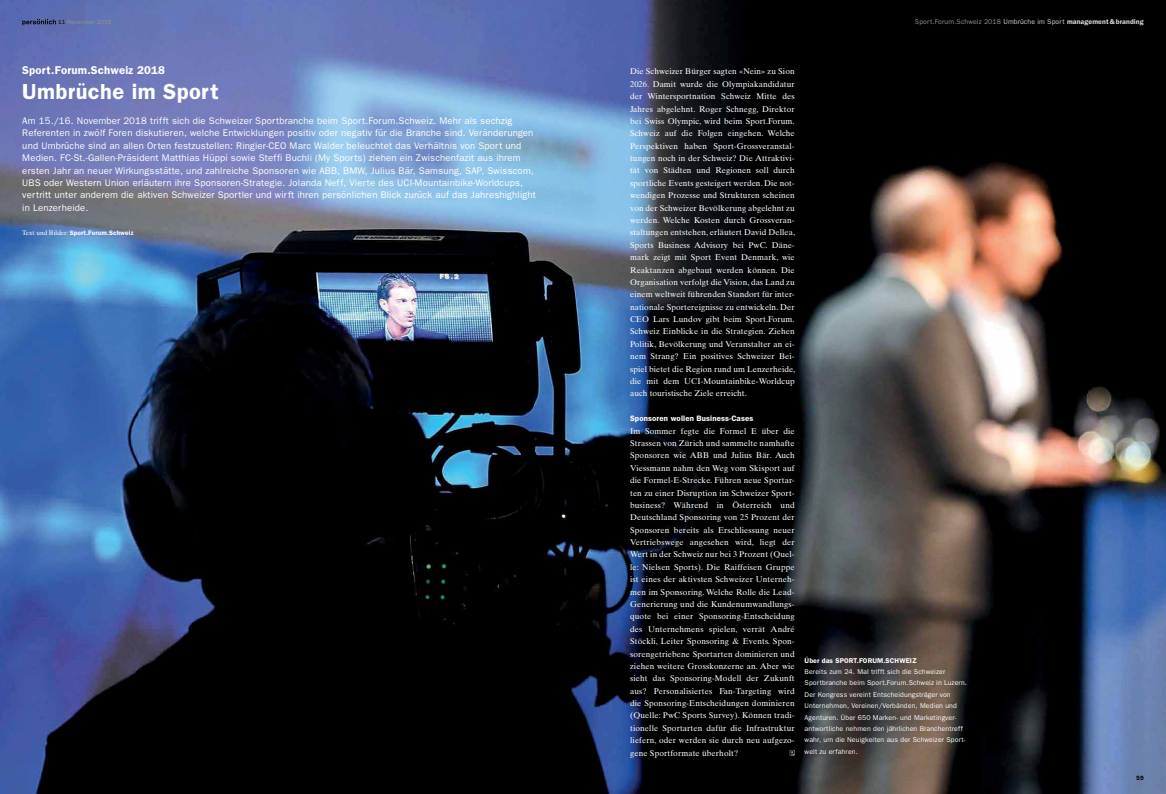
<style>
.page{position:relative;width:1166px;height:794px;background:#fff}
.page>*{position:absolute;margin:0;border:0;box-sizing:border-box;transform-origin:0 0}
.t1{font:600 21.88px "Franklin Gothic";letter-spacing:.02em;color:#fff}
.t2{font:600 11.38px "Franklin Gothic";letter-spacing:.015em;color:#fff}
.t3{font:9.62px/12.3px "Franklin Gothic";letter-spacing:.015em;color:#fff}
.t4{font:8.31px/12.3px "Times Ten";letter-spacing:.01em;color:#fff;text-align:justify}
.t5{font:600 7.88px "Franklin Gothic";letter-spacing:.015em;color:#fff}
.t6{font:7px/11.4px "Franklin Gothic";letter-spacing:.015em;color:#fff}
.t7{font:7px "Franklin Gothic";letter-spacing:.015em;color:#93958a}
.t8{font:600 7px "Franklin Gothic";letter-spacing:.015em;color:#fff}
.t9{font:600 6.56px "Franklin Gothic";letter-spacing:.015em;color:#fff}
.t10{font:6.12px "Franklin Gothic";letter-spacing:.015em;color:#93958a}
.t11{font:600 6.12px "Franklin Gothic";color:#040000}
.s1{color:#040000}
.s2{font-family:"Times Ten";font-weight:400}
.s3{color:#d8d8d3}
.s4{font-weight:600;color:#d8d8d3}
</style>
<div class="page">
<img style="left:0;top:0;width:1166px;height:794px">
<svg style="left:22px;top:19px;width:34px;height:6px"></svg>
<svg style="left:790px;top:750px;width:5px;height:5px"></svg>
<p class="t10" style="left:58px;top:19px;width:55px"><span class="s1">11</span> November 2018</p>
<h2 class="t2" style="left:22px;top:64px;width:144px">Sport.Forum.Schweiz 2018</h2>
<h1 class="t1" style="left:22px;top:79px;width:198px">Umbrüche im Sport</h1>
<p class="t3" style="left:22px;top:115px;width:515px">Am 15./16. November 2018 trifft sich die Schweizer Sportbranche beim Sport.Forum.Schweiz. Mehr als sechzig Referenten in zwölf Foren diskutieren, welche Entwicklungen positiv oder negativ für die Branche sind. Veränderungen und Umbrüche sind an allen Orten festzustellen: Ringier-CEO Marc Walder beleuchtet das Verhältnis von Sport und Medien. FC-St.-Gallen-Präsident Matthias Hüppi sowie Steffi Buchli (My Sports) ziehen ein Zwischenfazit aus ihrem ersten Jahr an neuer Wirkungsstätte, und zahlreiche Sponsoren wie ABB, BMW, Julius Bär, Samsung, SAP, Swisscom, UBS oder Western Union erläutern ihre Sponsoren-Strategie. Jolanda Neff, Vierte des UCI-Mountainbike-Worldcups, vertritt unter anderem die aktiven Schweizer Sportler und wirft ihren persönlichen Blick zurück auf das Jahreshighlight in Lenzerheide.</p>
<p class="t9" style="left:22px;top:229px;width:113px"><span class="s2">Text und Bilder:</span> Sport.Forum.Schweiz</p>
<p class="t7" style="left:915px;top:17px;width:230px">Sport.Forum.Schweiz 2018 <span class="s3">Umbrüche im Sport</span> <span class="s4">management &amp; branding</span></p>
<p class="t4" style="left:630px;top:65px;width:166px">Die Schweizer Bürger sagten «Nein» zu Sion 2026. Damit wurde die Olympiakandidatur der Wintersportnation Schweiz Mitte des Jahres abgelehnt. Roger Schnegg, Direktor bei Swiss Olympic, wird beim Sport.Forum.<br>Schweiz auf die Folgen eingehen. Welche Perspektiven haben Sport-Grossveranstal&shy;tungen noch in der Schweiz? Die Attraktivi&shy;tät von Städten und Regionen soll durch sportliche Events gesteigert werden. Die not&shy;wendigen Prozesse und Strukturen scheinen von der Schweizer Bevölkerung abgelehnt zu werden. Welche Kosten durch Grossveran&shy;staltungen entstehen, erläutert David Dellea, Sports Business Advisory bei PwC. Däne&shy;mark zeigt mit Sport Event Denmark, wie Reaktanzen abgebaut werden können. Die Organisation verfolgt die Vision, das Land zu einem weltweit führenden Standort für inter&shy;nationale Sportereignisse zu entwickeln. Der CEO Lars Lundov gibt beim Sport.Forum.<br>Schweiz Einblicke in die Strategien. Ziehen Politik, Bevölkerung und Veranstalter an ei&shy;nem Strang? Ein positives Schweizer Bei&shy;spiel bietet die Region rund um Lenzerheide, die mit dem UCI-Mountainbike-Worldcup auch touristische Ziele erreicht.</p>
<p class="t5" style="left:630px;top:414px;width:125px">Sponsoren wollen Business-Cases</p>
<p class="t4" style="left:630px;top:424px;width:166px">Im Sommer fegte die Formel E über die Strassen von Zürich und sammelte namhafte Sponsoren wie ABB und Julius Bär. Auch Viessmann nahm den Weg vom Skisport auf die Formel-E-Strecke. Führen neue Sportar&shy;ten zu einer Disruption im Schweizer Sport&shy;business? Während in Österreich und Deutschland Sponsoring von 25 Prozent der Sponsoren bereits als Erschliessung neuer Vertriebswege angesehen wird, liegt der Wert in der Schweiz nur bei 3 Prozent (Quel&shy;le: Nielsen Sports). Die Raiffeisen Gruppe ist eines der aktivsten Schweizer Unterneh&shy;men im Sponsoring. Welche Rolle die Lead-Generierung und die Kundenumwandlungs&shy;quote bei einer Sponsoring-Entscheidung des Unternehmens spielen, verrät André Stöckli, Leiter Sponsoring &amp; Events. Spon&shy;sorengetriebene Sportarten dominieren und ziehen weitere Grosskonzerne an. Aber wie sieht das Sponsoring-Modell der Zukunft aus? Personalisiertes Fan-Targeting wird die Sponsoring-Entscheidungen dominieren (Quelle: PwC Sports Survey). Können tradi&shy;tionelle Sportarten dafür die Infrastruktur liefern, oder werden sie durch neu aufgezo&shy;gene Sportformate überholt?</p>
<p class="t8" style="left:804px;top:656px;width:114px">Über das SPORT.FORUM.SCHWEIZ</p>
<p class="t6" style="left:804px;top:666px;width:164px">Bereits zum 24. Mal trifft sich die Schweizer Sportbranche beim Sport.Forum.Schweiz in Luzern.<br>Der Kongress vereint Entscheidungsträger von Unternehmen, Vereinen/Verbänden, Medien und Agenturen. Über 650 Marken- und Marketingver&shy;antwortliche nehmen den jährlichen Branchentreff wahr, um die Neuigkeiten aus der Schweizer Sport&shy;welt zu erfahren.</p>
<p class="t11" style="left:1136px;top:774px;width:9px">59</p>
</div>
